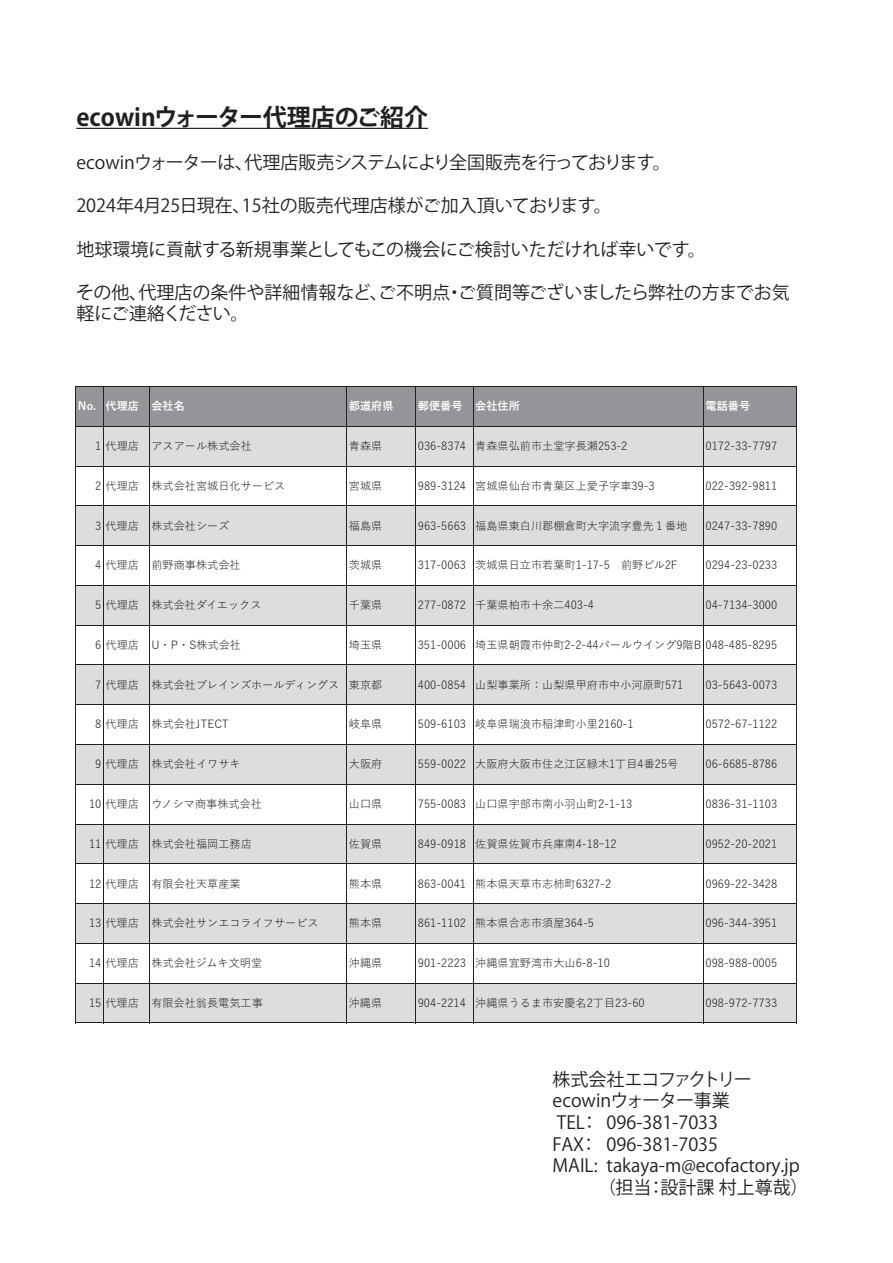
<style>
.page{position:relative;width:893px;height:1263px;background:#fff}
.page>*{position:absolute;margin:0;border:0;box-sizing:border-box;transform-origin:0 0}
.t1{font:700 24px "Koz Go Pr 6 N";letter-spacing:-.01em;color:#231f20}
.t2{font:18px/21.6px "Koz Go Pr 6 N";color:#231f20}
.t3{font:18px "Koz Go Pr 6 N";letter-spacing:-.035em;color:#231f20}
.t4{font:18px "Koz Go Pr 6 N";letter-spacing:-.07em;color:#231f20}
.t5{font:11.1px "Yu Gothic";color:#231f20}
.t6{font:700 11.1px "Yu Gothic";color:#fff}
</style>
<div class="page">
<div style="left:76px;top:387px;width:720px;height:39px;background:#939598"></div>
<div style="left:76px;top:426px;width:720px;height:40px;background:#dcdddf"></div>
<div style="left:76px;top:506px;width:720px;height:40px;background:#dcdddf"></div>
<div style="left:76px;top:585px;width:720px;height:40px;background:#dcdddf"></div>
<div style="left:76px;top:665px;width:720px;height:40px;background:#dcdddf"></div>
<div style="left:76px;top:744px;width:720px;height:40px;background:#dcdddf"></div>
<div style="left:76px;top:824px;width:720px;height:40px;background:#dcdddf"></div>
<div style="left:76px;top:904px;width:720px;height:39px;background:#dcdddf"></div>
<div style="left:76px;top:983px;width:720px;height:40px;background:#dcdddf"></div>
<hr style="left:75px;top:386px;width:1px;height:637px;background:#231f20">
<hr style="left:103px;top:387px;width:1px;height:636px;background:#231f20">
<hr style="left:149px;top:387px;width:1px;height:636px;background:#231f20">
<hr style="left:346px;top:387px;width:1px;height:636px;background:#231f20">
<hr style="left:415px;top:387px;width:1px;height:636px;background:#231f20">
<hr style="left:473px;top:387px;width:1px;height:636px;background:#231f20">
<hr style="left:703px;top:387px;width:1px;height:636px;background:#231f20">
<hr style="left:795px;top:387px;width:1px;height:636px;background:#231f20">
<hr style="left:76px;top:386px;width:720px;height:1px;background:#231f20">
<hr style="left:76px;top:426px;width:720px;height:1px;background:#231f20">
<hr style="left:76px;top:466px;width:720px;height:1px;background:#231f20">
<hr style="left:76px;top:505px;width:720px;height:1px;background:#231f20">
<hr style="left:76px;top:545px;width:720px;height:1px;background:#231f20">
<hr style="left:76px;top:585px;width:720px;height:1px;background:#231f20">
<hr style="left:76px;top:625px;width:720px;height:1px;background:#231f20">
<hr style="left:76px;top:664px;width:720px;height:1px;background:#231f20">
<hr style="left:76px;top:704px;width:720px;height:1px;background:#231f20">
<hr style="left:76px;top:744px;width:720px;height:1px;background:#231f20">
<hr style="left:76px;top:784px;width:720px;height:1px;background:#231f20">
<hr style="left:76px;top:824px;width:720px;height:1px;background:#231f20">
<hr style="left:76px;top:863px;width:720px;height:1px;background:#231f20">
<hr style="left:76px;top:903px;width:720px;height:1px;background:#231f20">
<hr style="left:76px;top:943px;width:720px;height:1px;background:#231f20">
<hr style="left:76px;top:983px;width:720px;height:1px;background:#231f20">
<hr style="left:76px;top:1023px;width:720px;height:1px;background:#231f20">
<hr style="left:76px;top:128px;width:352px;height:1px;background:#231f20">
<h1 class="t1" style="left:76px;top:104px;width:353px">ecowinウォーター代理店のご紹介</h1>
<h2 class="t3" style="left:76px;top:152px;width:596px">ecowinウォーターは、代理店販売システムにより全国販売を行っております。</h2>
<h2 class="t2" style="left:76px;top:195px;width:537px">2024年4月25日現在、15社の販売代理店様がご加入頂いております。</h2>
<h2 class="t2" style="left:76px;top:239px;width:631px">地球環境に貢献する新規事業としてもこの機会にご検討いただければ幸いです。</h2>
<h2 class="t2" style="left:76px;top:282px;width:715px">その他、代理店の条件や詳細情報など、ご不明点・ご質問等ございましたら弊社の方までお気軽にご連絡ください。</h2>
<p class="t6" style="left:78px;top:400px;width:108px">No. 代理店 会社名</p>
<p class="t6" style="left:349px;top:400px;width:46px">都道府県</p>
<p class="t6" style="left:418px;top:400px;width:104px">郵便番号 会社住所</p>
<p class="t6" style="left:705px;top:400px;width:46px">電話番号</p>
<p class="t5" style="left:95px;top:436px;width:158px">1 代理店 アスアール株式会社</p>
<p class="t5" style="left:349px;top:436px;width:35px">青森県</p>
<p class="t5" style="left:418px;top:436px;width:211px">036-8374 青森県弘前市土堂字長瀬253-2</p>
<p class="t5" style="left:705px;top:436px;width:73px">0172-33-7797</p>
<p class="t5" style="left:95px;top:475px;width:192px">2 代理店 株式会社宮城日化サービス</p>
<p class="t5" style="left:349px;top:475px;width:35px">宮城県</p>
<p class="t5" style="left:418px;top:475px;width:238px">989-3124 宮城県仙台市青葉区上愛子字車39-3</p>
<p class="t5" style="left:705px;top:475px;width:73px">022-392-9811</p>
<p class="t5" style="left:95px;top:515px;width:136px">3 代理店 株式会社シーズ</p>
<p class="t5" style="left:349px;top:515px;width:35px">福島県</p>
<p class="t5" style="left:418px;top:515px;width:271px">963-5663 福島県東白川郡棚倉町大字流字豊先１番地</p>
<p class="t5" style="left:705px;top:515px;width:73px">0247-33-7890</p>
<p class="t5" style="left:95px;top:555px;width:147px">4 代理店 前野商事株式会社</p>
<p class="t5" style="left:349px;top:555px;width:35px">茨城県</p>
<p class="t5" style="left:418px;top:555px;width:261px">317-0063 茨城県日立市若葉町1-17-5 前野ビル2F</p>
<p class="t5" style="left:705px;top:555px;width:73px">0294-23-0233</p>
<p class="t5" style="left:95px;top:595px;width:168px">5 代理店 株式会社ダイエックス</p>
<p class="t5" style="left:349px;top:595px;width:35px">千葉県</p>
<p class="t5" style="left:418px;top:595px;width:178px">277-0872 千葉県柏市十余二403-4</p>
<p class="t5" style="left:705px;top:595px;width:73px">04-7134-3000</p>
<p class="t5" style="left:95px;top:635px;width:147px">6 代理店 U・P・S株式会社</p>
<p class="t5" style="left:349px;top:635px;width:35px">埼玉県</p>
<p class="t5" style="left:418px;top:635px;width:361px">351-0006 埼玉県朝霞市仲町2-2-44パールウイング9階B 048-485-8295</p>
<p class="t5" style="left:95px;top:674px;width:289px">7 代理店 株式会社ブレインズホールディングス 東京都</p>
<p class="t5" style="left:418px;top:674px;width:267px">400-0854 山梨事業所：山梨県甲府市中小河原町571</p>
<p class="t5" style="left:705px;top:674px;width:73px">03-5643-0073</p>
<p class="t5" style="left:95px;top:714px;width:135px">8 代理店 株式会社JTECT</p>
<p class="t5" style="left:349px;top:714px;width:35px">岐阜県</p>
<p class="t5" style="left:418px;top:714px;width:217px">509-6103 岐阜県瑞浪市稲津町小里2160-1</p>
<p class="t5" style="left:705px;top:714px;width:73px">0572-67-1122</p>
<p class="t5" style="left:95px;top:754px;width:147px">9 代理店 株式会社イワサキ</p>
<p class="t5" style="left:349px;top:754px;width:35px">大阪府</p>
<p class="t5" style="left:418px;top:754px;width:262px">559-0022 大阪府大阪市住之江区緑木1丁目4番25号</p>
<p class="t5" style="left:705px;top:754px;width:73px">06-6685-8786</p>
<p class="t5" style="left:89px;top:794px;width:174px">10 代理店 ウノシマ商事株式会社</p>
<p class="t5" style="left:349px;top:794px;width:35px">山口県</p>
<p class="t5" style="left:418px;top:794px;width:216px">755-0083 山口県宇部市南小羽山町2-1-13</p>
<p class="t5" style="left:705px;top:794px;width:73px">0836-31-1103</p>
<p class="t5" style="left:89px;top:833px;width:164px">11 代理店 株式会社福岡工務店</p>
<p class="t5" style="left:349px;top:833px;width:35px">佐賀県</p>
<p class="t5" style="left:418px;top:833px;width:201px">849-0918 佐賀県佐賀市兵庫南4-18ｰ12</p>
<p class="t5" style="left:705px;top:833px;width:73px">0952-20-2021</p>
<p class="t5" style="left:89px;top:873px;width:153px">12 代理店 有限会社天草産業</p>
<p class="t5" style="left:349px;top:873px;width:35px">熊本県</p>
<p class="t5" style="left:418px;top:873px;width:195px">863-0041 熊本県天草市志柿町6327-2</p>
<p class="t5" style="left:705px;top:873px;width:73px">0969-22-3428</p>
<p class="t5" style="left:89px;top:913px;width:231px">13 代理店 株式会社サンエコライフサービス</p>
<p class="t5" style="left:349px;top:913px;width:35px">熊本県</p>
<p class="t5" style="left:418px;top:913px;width:178px">861-1102 熊本県合志市須屋364-5</p>
<p class="t5" style="left:705px;top:913px;width:73px">096-344-3951</p>
<p class="t5" style="left:89px;top:953px;width:175px">14 代理店 株式会社ジムキ文明堂</p>
<p class="t5" style="left:349px;top:953px;width:35px">沖縄県</p>
<p class="t5" style="left:418px;top:953px;width:194px">901-2223 沖縄県宜野湾市大山6-8-10</p>
<p class="t5" style="left:705px;top:953px;width:73px">098-988-0005</p>
<p class="t5" style="left:89px;top:993px;width:175px">15 代理店 有限会社翁長電気工事</p>
<p class="t5" style="left:349px;top:993px;width:35px">沖縄県</p>
<p class="t5" style="left:418px;top:993px;width:228px">904-2214 沖縄県うるま市安慶名2丁目23-60</p>
<p class="t5" style="left:705px;top:993px;width:73px">098-972-7733</p>
<h2 class="t4" style="left:553px;top:1069px;width:201px">株式会社エコファクトリー</h2>
<h2 class="t2" style="left:553px;top:1090px;width:179px">ecowinウォーター事業</h2>
<h2 class="t2" style="left:557px;top:1112px;width:163px">TEL： 096-381-7033</h2>
<h2 class="t2" style="left:553px;top:1134px;width:167px">FAX： 096-381-7035</h2>
<h2 class="t2" style="left:553px;top:1155px;width:249px">MAIL: takaya-m@ecofactory.jp</h2>
<h2 class="t2" style="left:598px;top:1177px;width:212px">（担当：設計課 村上尊哉）</h2>
</div>
